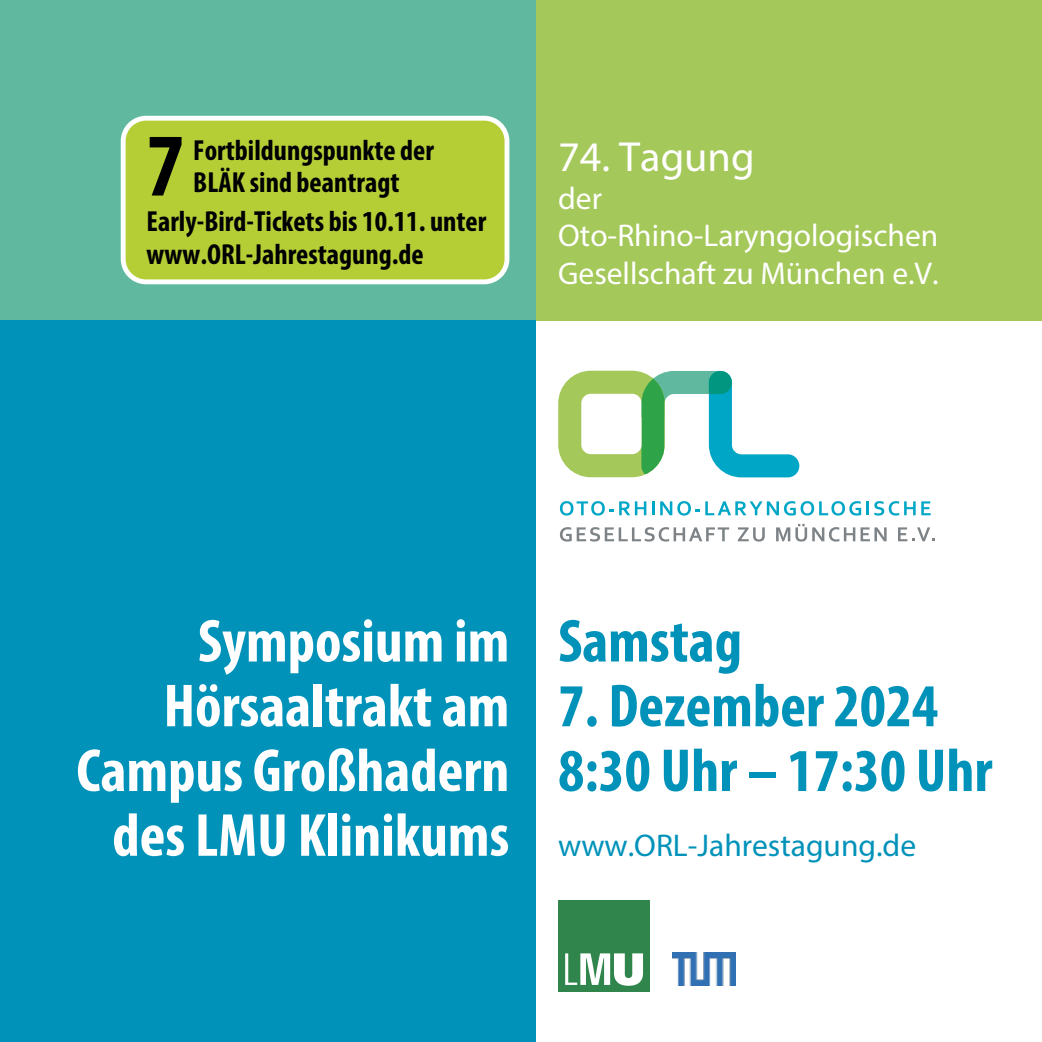
<style>
.page{position:relative;width:1042px;height:1042px;background:#fff}
.page>*{position:absolute;margin:0;border:0;box-sizing:border-box;transform-origin:0 0}
.t1{font:90.12px "Myriad Variable Concept";color:#000}
.t2{font:61.25px/64.8px "Myriad Variable Concept";color:#fff;text-align:right}
.t3{font:61.25px/64.8px "Myriad Variable Concept";color:#0092b9}
.t4{font:42.18px "Myriad Pro";color:#fff}
.t5{font:31.5px/37.8px "Myriad Pro";color:#fff}
.t6{font:31.5px "Myriad Pro";color:#0092b9}
.t7{font:29.05px/32.4px "Myriad Variable Concept";color:#000}
</style>
<div class="page">
<div style="left:535px;top:0;width:507px;height:320px;background:#a4c859"></div>
<div style="left:0;top:0;width:535px;height:320px;background:#60b99f"></div>
<div style="left:0;top:320px;width:535px;height:722px;background:#0092b9"></div>
<svg style="left:560px;top:501px;width:86px;height:14px"></svg>
<svg style="left:652px;top:501px;width:2px;height:14px"></svg>
<svg style="left:660px;top:501px;width:201px;height:14px"></svg>
<hr style="left:866px;top:501px;width:3px;height:14px;background:#00a6c5">
<svg style="left:874px;top:501px;width:41px;height:14px"></svg>
<svg style="left:921px;top:501px;width:9px;height:14px"></svg>
<svg style="left:560px;top:527px;width:169px;height:14px"></svg>
<svg style="left:738px;top:527px;width:27px;height:14px"></svg>
<svg style="left:776px;top:524px;width:110px;height:17px"></svg>
<svg style="left:898px;top:527px;width:37px;height:14px"></svg>
<svg style="left:558px;top:371px;width:241px;height:106px"></svg>
<div style="left:559px;top:900px;width:91px;height:92px;background:#2f854c"></div>
<svg style="left:565px;top:953px;width:78px;height:33px"></svg>
<img style="left:672px;top:952px;width:63px;height:33px">
<div style="left:123px;top:118px;width:384px;height:164px;background:#b6ce36;border-radius:23px"></div>
<div style="left:121px;top:116px;width:388px;height:168px;border:5px solid #fff;border-radius:23px"></div>
<h1 class="t1" style="left:146px;top:112px;width:40px">7</h1>
<p class="t7" style="left:193px;top:134px;width:242px">Fortbildungspunkte der<br>BLÄK sind beantragt</p>
<p class="t7" style="left:147px;top:205px;width:341px">Early-Bird-Tickets bis 10.11. unter www.ORL-Jahrestagung.de</p>
<h3 class="t4" style="left:558px;top:131px;width:198px">74. Tagung</h3>
<p class="t5" style="left:558px;top:179px;width:382px">der<br>Oto-Rhino-Laryngologischen<br>Gesellschaft zu München e.V.</p>
<h2 class="t2" style="left:76px;top:608px;width:434px">Symposium im<br>Hörsaaltrakt am<br>Campus Großhadern des LMU Klinikums</h2>
<h2 class="t3" style="left:558px;top:608px;width:185px">Samstag</h2>
<h2 class="t3" style="left:558px;top:673px;width:436px">7. Dezember 2024<br>8:30 Uhr – 17:30 Uhr</h2>
<p class="t6" style="left:558px;top:826px;width:359px">www.ORL-Jahrestagung.de</p>
</div>
